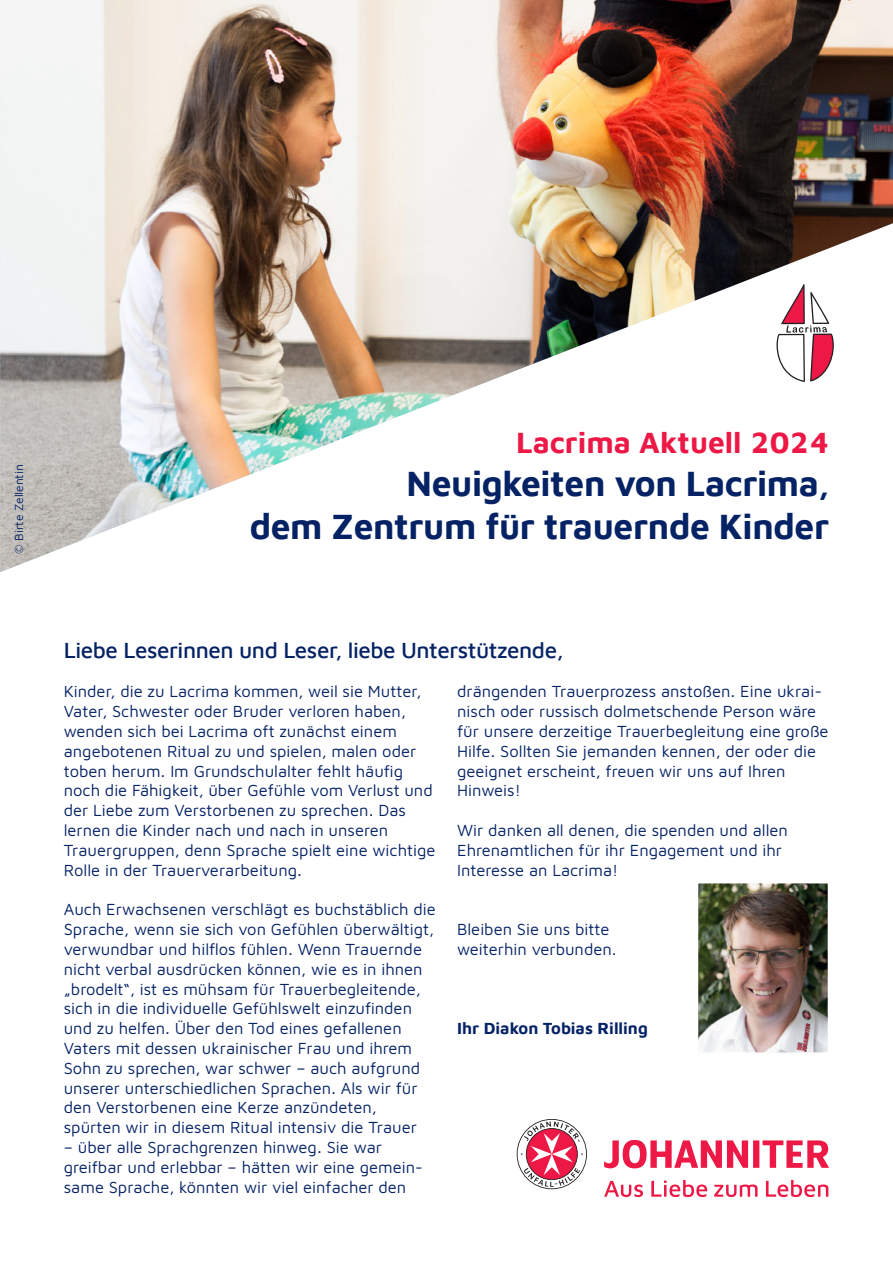
<style>
.page{position:relative;width:893px;height:1263px;background:#fff}
.page>*{position:absolute;margin:0;border:0;box-sizing:border-box;transform-origin:0 0}
.t1{font:700 36px "Maven Johanniter";letter-spacing:-.01em;color:#052265}
.t2{font:700 30px "Maven Johanniter";color:#ed1845}
.t3{font:500 22.5px "Maven Johanniter";letter-spacing:-.02em;color:#052265}
.t4{font:16.5px/19.8px "Maven Johanniter";color:#052265}
.t5{font:700 16.5px "Maven Johanniter";color:#052265}
.t6{font:12px "Maven Johanniter";color:#052265}
</style>
<div class="page">
<img style="left:0;top:0;width:893px;height:572px">
<svg style="left:517px;top:1119px;width:312px;height:78px"></svg>
<img style="left:700px;top:885px;width:126px;height:166px">
<div style="left:697px;top:882px;width:132px;height:172px;border:2px solid #fff"></div>
<p class="t6" style="left:11px;top:553px;width:91px;rotate:-90deg">© Birte Zellentin</p>
<p class="t2" style="left:516px;top:421px;width:315px">Lacrima Aktuell 2024</p>
<p class="t1" style="left:407px;top:458px;width:424px">Neuigkeiten von Lacrima,</p>
<p class="t1" style="left:250px;top:501px;width:581px">dem Zentrum für trauernde Kinder</p>
<p class="t3" style="left:64px;top:634px;width:501px">Liebe Leserinnen und Leser, liebe Unterstützende,</p>
<p class="t4" style="left:64px;top:681px;width:373px">Kinder, die zu Lacrima kommen, weil sie Mutter, Vater, Schwester oder Bruder verloren haben, wenden sich bei Lacrima oft zunächst einem angebotenen Ritual zu und spielen, malen oder toben herum. Im Grundschulalter fehlt häufig noch die Fähigkeit, über Gefühle vom Verlust und der Liebe zum Verstorbenen zu sprechen. Das lernen die Kinder nach und nach in unseren Trauergruppen, denn Sprache spielt eine wichtige Rolle in der Trauerverarbeitung.</p>
<p class="t4" style="left:64px;top:899px;width:374px">Auch Erwachsenen verschlägt es buchstäblich die Sprache, wenn sie sich von Gefühlen überwältigt, verwundbar und hilflos fühlen. Wenn Trauernde nicht verbal ausdrücken können, wie es in ihnen „brodelt“, ist es mühsam für Trauerbegleitende, sich in die individuelle Gefühlswelt einzufinden und zu helfen. Über den Tod eines gefallenen Vaters mit dessen ukrainischer Frau und ihrem Sohn zu sprechen, war schwer – auch aufgrund unserer unterschiedlichen Sprachen. Als wir für den Verstorbenen eine Kerze anzündeten,</p>
<p class="t4" style="left:64px;top:1116px;width:355px">spürten wir in diesem Ritual intensiv die Trauer</p>
<p class="t4" style="left:64px;top:1136px;width:360px">– über alle Sprachgrenzen hinweg. Sie war greifbar und erlebbar – hätten wir eine gemein&shy;same Sprache, könnten wir viel einfacher den</p>
<p class="t4" style="left:457px;top:681px;width:373px">drängenden Trauerprozess anstoßen. Eine ukrai&shy;nisch oder russisch dolmetschende Person wäre für unsere derzeitige Trauerbegleitung eine große Hilfe. Sollten Sie jemanden kennen, der oder die geeignet erscheint, freuen wir uns auf Ihren Hinweis!</p>
<p class="t4" style="left:457px;top:819px;width:332px">Wir danken all denen, die spenden und allen<br>Ehrenamtlichen für ihr Engagement und ihr<br>Interesse an Lacrima!</p>
<p class="t4" style="left:457px;top:918px;width:161px">Bleiben Sie uns bitte weiterhin verbunden.</p>
<p class="t5" style="left:457px;top:1017px;width:192px">Ihr Diakon Tobias Rilling</p>
</div>
